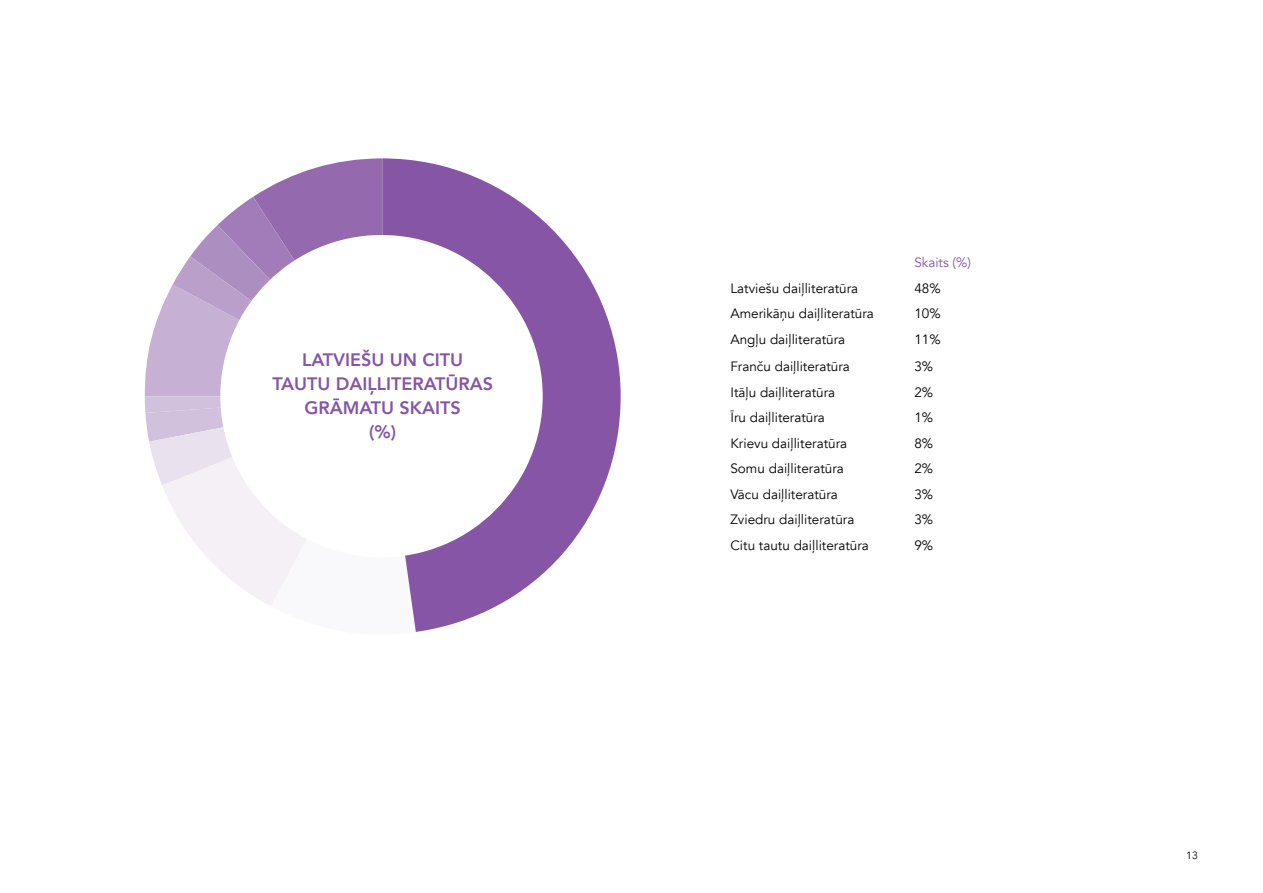
<style>
.page{position:relative;width:1263px;height:893px;background:#fff}
.page>*{position:absolute;margin:0;border:0;box-sizing:border-box;transform-origin:0 0}
.t1{font:800 18px/24px "Avenir";color:#8655a5;text-align:center}
.t2{font:13.5px "Avenir";color:#000}
.t3{font:13.5px "Avenir";color:#8655a5}
.t4{font:10.5px "Avenir";color:#000}
</style>
<div class="page">
<svg style="left:145px;top:158px;width:238px;height:448px"></svg>
<svg style="left:383px;top:158px;width:238px;height:474px;fill:#8655a5"></svg>
<div style="left:220px;top:235px;width:323px;height:322px;background:#fff;border-radius:50%"></div>
<h1 class="t1" style="left:272px;top:348px;width:220px">LATVIEŠU UN CITU<br>TAUTU DAIĻLITERATŪRAS<br>GRĀMATU SKAITS<br>(%)</h1>
<p class="t3" style="left:914px;top:254px;width:58px">Skaits (%)</p>
<p class="t2" style="left:730px;top:280px;width:129px">Latviešu daiļliteratūra</p>
<p class="t2" style="left:914px;top:280px;width:28px">48%</p>
<p class="t2" style="left:730px;top:305px;width:145px">Amerikāņu daiļliteratūra</p>
<p class="t2" style="left:914px;top:305px;width:28px">10%</p>
<p class="t2" style="left:730px;top:331px;width:116px">Angļu daiļliteratūra</p>
<p class="t2" style="left:914px;top:331px;width:28px">11%</p>
<p class="t2" style="left:730px;top:358px;width:121px">Franču daiļliteratūra</p>
<p class="t2" style="left:914px;top:358px;width:20px">3%</p>
<p class="t2" style="left:730px;top:384px;width:106px">Itāļu daiļliteratūra</p>
<p class="t2" style="left:914px;top:384px;width:20px">2%</p>
<p class="t2" style="left:730px;top:409px;width:96px">Īru daiļliteratūra</p>
<p class="t2" style="left:914px;top:409px;width:20px">1%</p>
<p class="t2" style="left:730px;top:435px;width:118px">Krievu daiļliteratūra</p>
<p class="t2" style="left:914px;top:435px;width:20px">8%</p>
<p class="t2" style="left:730px;top:460px;width:115px">Somu daiļliteratūra</p>
<p class="t2" style="left:914px;top:460px;width:20px">2%</p>
<p class="t2" style="left:730px;top:486px;width:109px">Vācu daiļliteratūra</p>
<p class="t2" style="left:914px;top:486px;width:20px">3%</p>
<p class="t2" style="left:730px;top:511px;width:125px">Zviedru daiļliteratūra</p>
<p class="t2" style="left:914px;top:511px;width:20px">3%</p>
<p class="t2" style="left:730px;top:537px;width:140px">Citu tautu daiļliteratūra</p>
<p class="t2" style="left:914px;top:537px;width:20px">9%</p>
<p class="t4" style="left:1186px;top:849px;width:13px">13</p>
</div>
